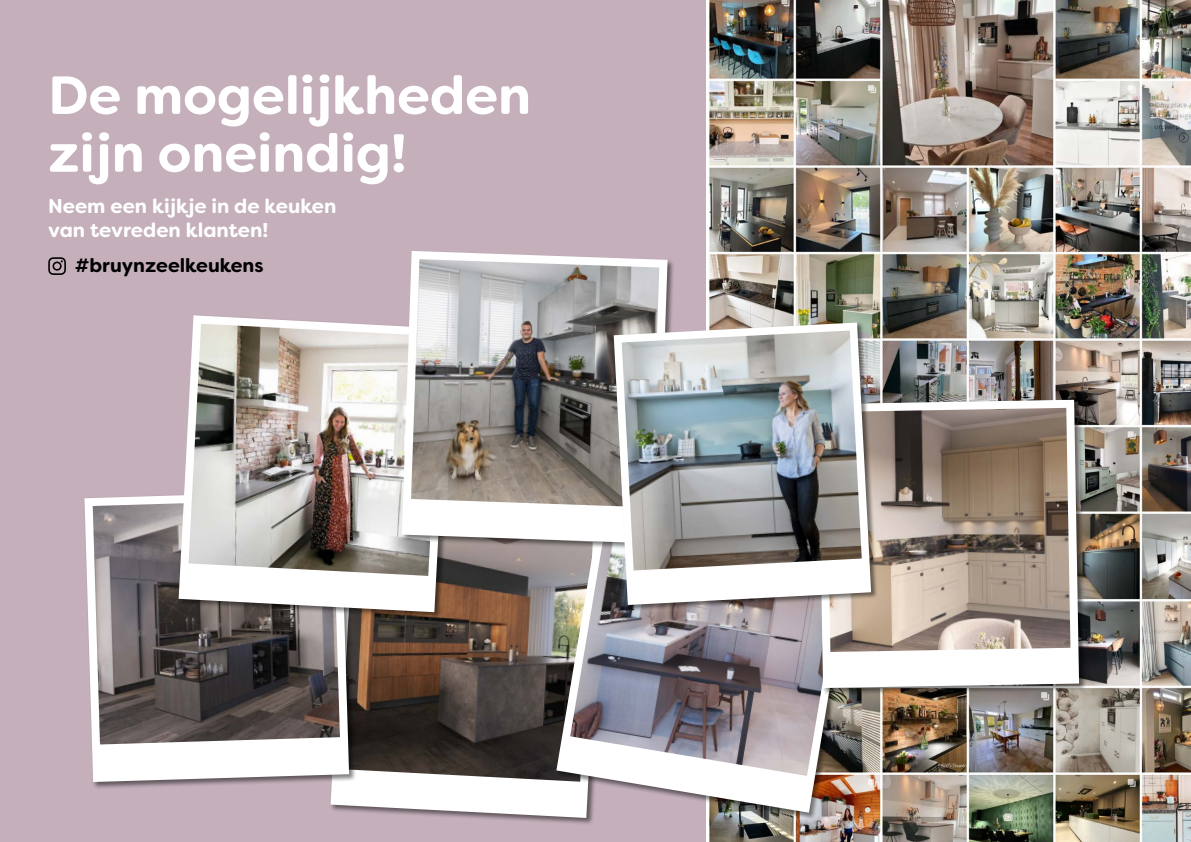
<style>
.page{position:relative;width:1191px;height:842px;background:#fff}
.page>*{position:absolute;margin:0;border:0;box-sizing:border-box;transform-origin:0 0}
.t1{font:700 53.6px/57.8px "Filson Soft";color:#fff}
.t2{font:700 20px/24px "Filson Soft";color:#fff}
.t3{font:700 19.3px "Filson Soft";color:#000}
</style>
<div class="page">
<div style="left:0;top:0;width:1027px;height:842px;background:#c4afbb"></div>
<img style="left:706px;top:0;width:485px;height:251px">
<img style="left:706px;top:251px;width:485px;height:293px">
<img style="left:706px;top:544px;width:485px;height:298px">
<div style="left:330px;top:520px;width:279px;height:305px;background:#000;opacity:.5"></div>
<svg style="left:330px;top:782px;width:225px;height:36px;fill:#fff"></svg>
<img style="left:357px;top:551px;width:198px;height:231px">
<div style="left:84px;top:490px;width:273px;height:300px;background:#000;opacity:.5"></div>
<svg style="left:84px;top:490px;width:265px;height:292px;fill:#fff"></svg>
<img style="left:93px;top:499px;width:247px;height:245px">
<div style="left:555px;top:490px;width:308px;height:330px;background:#000;opacity:.5"></div>
<img style="left:556px;top:551px;width:299px;height:262px">
<img style="left:570px;top:551px;width:276px;height:225px">
<div style="left:817px;top:399px;width:269px;height:297px;background:#000;opacity:.5"></div>
<svg style="left:818px;top:400px;width:261px;height:288px;fill:#fff"></svg>
<img style="left:826px;top:408px;width:244px;height:244px">
<div style="left:178px;top:314px;width:279px;height:306px;background:#000;opacity:.5"></div>
<svg style="left:179px;top:315px;width:270px;height:297px;fill:#fff"></svg>
<img style="left:188px;top:324px;width:253px;height:252px">
<div style="left:401px;top:250px;width:274px;height:301px;background:#000;opacity:.5"></div>
<svg style="left:402px;top:251px;width:265px;height:292px;fill:#fff"></svg>
<img style="left:411px;top:259px;width:248px;height:248px">
<div style="left:613px;top:322px;width:265px;height:290px;background:#000;opacity:.5"></div>
<svg style="left:613px;top:322px;width:258px;height:283px;fill:#fff"></svg>
<img style="left:621px;top:330px;width:240px;height:240px">
<svg style="left:48px;top:257px;width:18px;height:18px"></svg>
<h1 class="t1" style="left:48px;top:66px;width:484px">De mogelijkheden zijn oneindig!</h1>
<p class="t2" style="left:48px;top:194px;width:290px">Neem een kijkje in de keuken van tevreden klanten!</p>
<p class="t3" style="left:75px;top:253px;width:190px">#bruynzeelkeukens</p>
</div>
